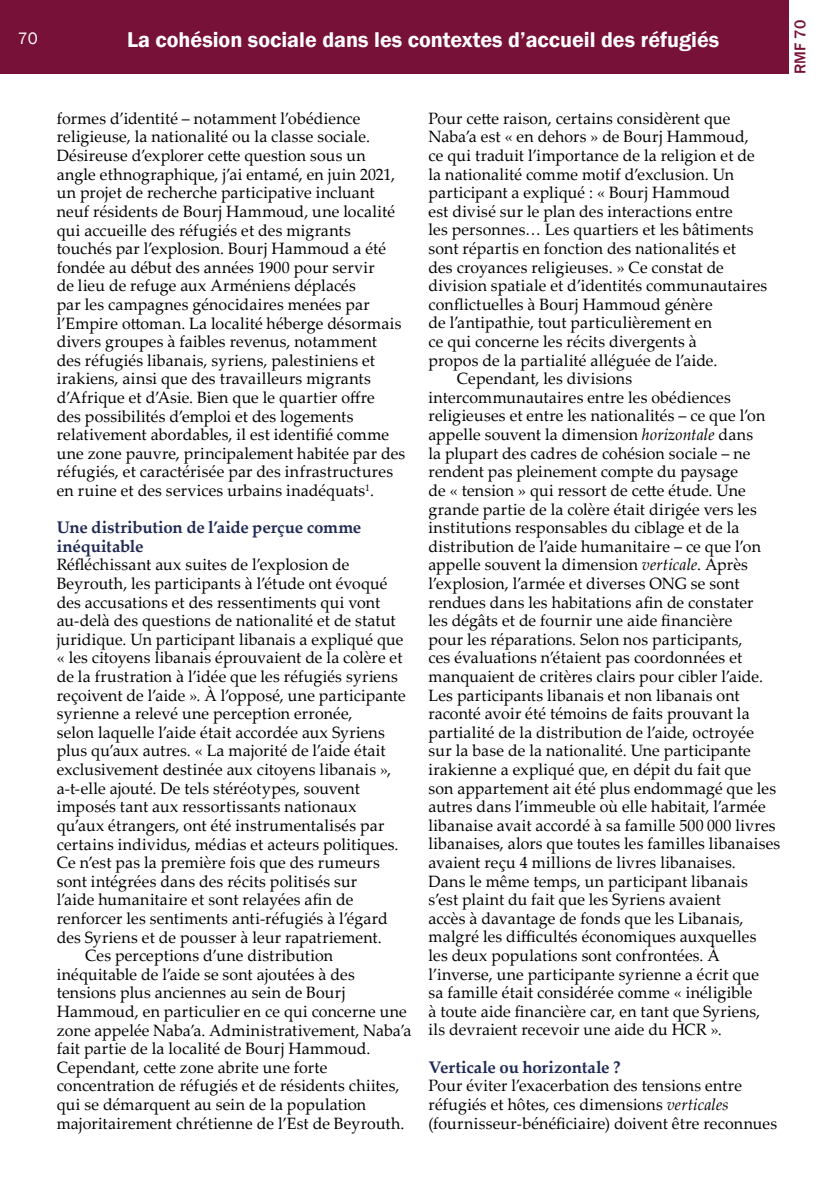
<style>
.page{position:relative;width:840px;height:1191px;background:#fff}
.page>*{position:absolute;margin:0;border:0;box-sizing:border-box;transform-origin:0 0}
.t1{font:600 22px "Franklin Gothic";color:#fff}
.t2{font:17px "Franklin Gothic";color:#fff}
.t3{font:700 16.8px/18.6px "Palatino Linotype";letter-spacing:-.01em;color:#202b53}
.t4{font:16.4px/18.6px "Palatino Linotype";letter-spacing:.01em;color:#000}
.t5{font:500 16px "Franklin Gothic";color:#781137}
.s1{font-style:italic}
</style>
<div class="page">
<div style="left:0;top:0;width:788px;height:74px;background:#781137"></div>
<p class="t2" style="left:18px;top:27px;width:21px">70</p>
<h1 class="t1" style="left:127px;top:27px;width:593px">La cohésion sociale dans les contextes d’accueil des réfugiés</h1>
<p class="t5" style="left:789px;top:74px;width:55px;rotate:-90deg">RMF 70</p>
<p class="t4" style="left:57px;top:108px;width:350px">formes d’identité – notamment l’obédience religieuse, la nationalité ou la classe sociale.<br>Désireuse d’explorer cette question sous un angle ethnographique, j’ai entamé, en juin 2021, un projet de recherche participative incluant neuf résidents de Bourj Hammoud, une localité qui accueille des réfugiés et des migrants touchés par l’explosion. Bourj Hammoud a été fondée au début des années 1900 pour servir<br>de lieu de refuge aux Arméniens déplacés<br>par les campagnes génocidaires menées par l’Empire ottoman. La localité héberge désormais divers groupes à faibles revenus, notamment des réfugiés libanais, syriens, palestiniens et irakiens, ainsi que des travailleurs migrants d’Afrique et d’Asie. Bien que le quartier offre<br>des possibilités d’emploi et des logements relativement abordables, il est identifié comme une zone pauvre, principalement habitée par des réfugiés, et caractérisée par des infrastructures en ruine et des services urbains inadéquats<sup>1</sup>.</p>
<p class="t3" style="left:57px;top:517px;width:306px">Une distribution de l’aide perçue comme inéquitable</p>
<p class="t4" style="left:57px;top:555px;width:294px">Réfléchissant aux suites de l’explosion de</p>
<p class="t4" style="left:57px;top:573px;width:332px">Beyrouth, les participants à l’étude ont évoqué</p>
<p class="t4" style="left:57px;top:592px;width:325px">des accusations et des ressentiments qui vont</p>
<p class="t4" style="left:57px;top:611px;width:340px">au-delà des questions de nationalité et de statut</p>
<p class="t4" style="left:57px;top:629px;width:348px">juridique. Un participant libanais a expliqué que</p>
<p class="t4" style="left:57px;top:648px;width:347px">« les citoyens libanais éprouvaient de la colère et</p>
<p class="t4" style="left:57px;top:666px;width:342px">de la frustration à l’idée que les réfugiés syriens</p>
<p class="t4" style="left:57px;top:685px;width:350px">reçoivent de l’aide ». À l’opposé, une participante</p>
<p class="t4" style="left:57px;top:703px;width:297px">syrienne a relevé une perception erronée,</p>
<p class="t4" style="left:57px;top:722px;width:329px">selon laquelle l’aide était accordée aux Syriens</p>
<p class="t4" style="left:57px;top:741px;width:330px">plus qu’aux autres. « La majorité de l’aide était</p>
<p class="t4" style="left:57px;top:759px;width:335px">exclusivement destinée aux citoyens libanais »,</p>
<p class="t4" style="left:57px;top:778px;width:304px">a-t-elle ajouté. De tels stéréotypes, souvent</p>
<p class="t4" style="left:57px;top:796px;width:301px">imposés tant aux ressortissants nationaux</p>
<p class="t4" style="left:57px;top:815px;width:329px">qu’aux étrangers, ont été instrumentalisés par</p>
<p class="t4" style="left:57px;top:834px;width:343px">certains individus, médias et acteurs politiques.</p>
<p class="t4" style="left:57px;top:852px;width:324px">Ce n’est pas la première fois que des rumeurs</p>
<p class="t4" style="left:57px;top:871px;width:302px">sont intégrées dans des récits politisés sur</p>
<p class="t4" style="left:57px;top:889px;width:298px">l’aide humanitaire et sont relayées afin de</p>
<p class="t4" style="left:57px;top:908px;width:332px">renforcer les sentiments anti-réfugiés à l’égard</p>
<p class="t4" style="left:57px;top:927px;width:326px">des Syriens et de pousser à leur rapatriement.</p>
<p class="t4" style="left:85px;top:945px;width:249px">Ces perceptions d’une distribution</p>
<p class="t4" style="left:57px;top:964px;width:299px">inéquitable de l’aide se sont ajoutées à des</p>
<p class="t4" style="left:57px;top:982px;width:290px">tensions plus anciennes au sein de Bourj</p>
<p class="t4" style="left:57px;top:1001px;width:351px">Hammoud, en particulier en ce qui concerne une</p>
<p class="t4" style="left:57px;top:1020px;width:356px">zone appelée Naba’a. Administrativement, Naba’a</p>
<p class="t4" style="left:57px;top:1038px;width:315px">fait partie de la localité de Bourj Hammoud.</p>
<p class="t4" style="left:57px;top:1057px;width:272px">Cependant, cette zone abrite une forte</p>
<p class="t4" style="left:57px;top:1075px;width:344px">concentration de réfugiés et de résidents chiites,</p>
<p class="t4" style="left:57px;top:1094px;width:311px">qui se démarquent au sein de la population</p>
<p class="t4" style="left:57px;top:1113px;width:349px">majoritairement chrétienne de l’Est de Beyrouth.</p>
<p class="t4" style="left:428px;top:108px;width:303px">Pour cette raison, certains considèrent que</p>
<p class="t4" style="left:428px;top:127px;width:321px">Naba’a est « en dehors » de Bourj Hammoud,</p>
<p class="t4" style="left:428px;top:145px;width:327px">ce qui traduit l’importance de la religion et de</p>
<p class="t4" style="left:428px;top:164px;width:307px">la nationalité comme motif d’exclusion. Un</p>
<p class="t4" style="left:428px;top:183px;width:303px">participant a expliqué : « Bourj Hammoud</p>
<p class="t4" style="left:428px;top:201px;width:305px">est divisé sur le plan des interactions entre</p>
<p class="t4" style="left:428px;top:220px;width:326px">les personnes… Les quartiers et les bâtiments</p>
<p class="t4" style="left:428px;top:238px;width:309px">sont répartis en fonction des nationalités et</p>
<p class="t4" style="left:428px;top:257px;width:297px">des croyances religieuses. » Ce constat de</p>
<p class="t4" style="left:428px;top:276px;width:340px">division spatiale et d’identités communautaires</p>
<p class="t4" style="left:428px;top:294px;width:285px">conflictuelles à Bourj Hammoud génère</p>
<p class="t4" style="left:428px;top:313px;width:285px">de l’antipathie, tout particulièrement en</p>
<p class="t4" style="left:428px;top:331px;width:269px">ce qui concerne les récits divergents à</p>
<p class="t4" style="left:428px;top:350px;width:290px">propos de la partialité alléguée de l’aide.</p>
<p class="t4" style="left:456px;top:369px;width:177px">Cependant, les divisions</p>
<p class="t4" style="left:428px;top:387px;width:303px">intercommunautaires entre les obédiences</p>
<p class="t4" style="left:428px;top:406px;width:338px">religieuses et entre les nationalités – ce que l’on</p>
<p class="t4" style="left:428px;top:424px;width:326px">appelle souvent la dimension <span class="s1">horizontale</span> dans</p>
<p class="t4" style="left:428px;top:443px;width:323px">la plupart des cadres de cohésion sociale – ne</p>
<p class="t4" style="left:428px;top:462px;width:311px">rendent pas pleinement compte du paysage</p>
<p class="t4" style="left:428px;top:480px;width:318px">de « tension » qui ressort de cette étude. Une</p>
<p class="t4" style="left:428px;top:499px;width:329px">grande partie de la colère était dirigée vers les</p>
<p class="t4" style="left:428px;top:517px;width:312px">institutions responsables du ciblage et de la</p>
<p class="t4" style="left:428px;top:536px;width:334px">distribution de l’aide humanitaire – ce que l’on</p>
<p class="t4" style="left:428px;top:555px;width:321px">appelle souvent la dimension <span class="s1">verticale</span>. Après</p>
<p class="t4" style="left:428px;top:573px;width:312px">l’explosion, l’armée et diverses ONG se sont</p>
<p class="t4" style="left:428px;top:592px;width:326px">rendues dans les habitations afin de constater</p>
<p class="t4" style="left:428px;top:610px;width:305px">les dégâts et de fournir une aide financière</p>
<p class="t4" style="left:428px;top:629px;width:315px">pour les réparations. Selon nos participants,</p>
<p class="t4" style="left:428px;top:648px;width:315px">ces évaluations n’étaient pas coordonnées et</p>
<p class="t4" style="left:428px;top:666px;width:336px">manquaient de critères clairs pour cibler l’aide.</p>
<p class="t4" style="left:428px;top:685px;width:312px">Les participants libanais et non libanais ont</p>
<p class="t4" style="left:428px;top:703px;width:322px">raconté avoir été témoins de faits prouvant la</p>
<p class="t4" style="left:428px;top:722px;width:327px">partialité de la distribution de l’aide, octroyée</p>
<p class="t4" style="left:428px;top:741px;width:323px">sur la base de la nationalité. Une participante</p>
<p class="t4" style="left:428px;top:759px;width:324px">irakienne a expliqué que, en dépit du fait que</p>
<p class="t4" style="left:428px;top:778px;width:349px">son appartement ait été plus endommagé que les</p>
<p class="t4" style="left:428px;top:796px;width:338px">autres dans l’immeuble où elle habitait, l’armée</p>
<p class="t4" style="left:428px;top:815px;width:348px">libanaise avait accordé à sa famille 500 000 livres</p>
<p class="t4" style="left:428px;top:834px;width:353px">libanaises, alors que toutes les familles libanaises</p>
<p class="t4" style="left:428px;top:852px;width:308px">avaient reçu 4 millions de livres libanaises.</p>
<p class="t4" style="left:428px;top:871px;width:320px">Dans le même temps, un participant libanais</p>
<p class="t4" style="left:428px;top:889px;width:294px">s’est plaint du fait que les Syriens avaient</p>
<p class="t4" style="left:428px;top:908px;width:316px">accès à davantage de fonds que les Libanais,</p>
<p class="t4" style="left:428px;top:927px;width:329px">malgré les difficultés économiques auxquelles</p>
<p class="t4" style="left:428px;top:945px;width:293px">les deux populations sont confrontées. À</p>
<p class="t4" style="left:428px;top:964px;width:332px">l’inverse, une participante syrienne a écrit que</p>
<p class="t4" style="left:428px;top:982px;width:325px">sa famille était considérée comme « inéligible</p>
<p class="t4" style="left:428px;top:1001px;width:333px">à toute aide financière car, en tant que Syriens,</p>
<p class="t4" style="left:428px;top:1020px;width:294px">ils devraient recevoir une aide du HCR ».</p>
<p class="t3" style="left:428px;top:1057px;width:193px">Verticale ou horizontale ?</p>
<p class="t4" style="left:428px;top:1076px;width:350px">Pour éviter l’exacerbation des tensions entre réfugiés et hôtes, ces dimensions <span class="s1">verticales </span>(fournisseur-bénéficiaire) doivent être reconnues</p>
</div>
